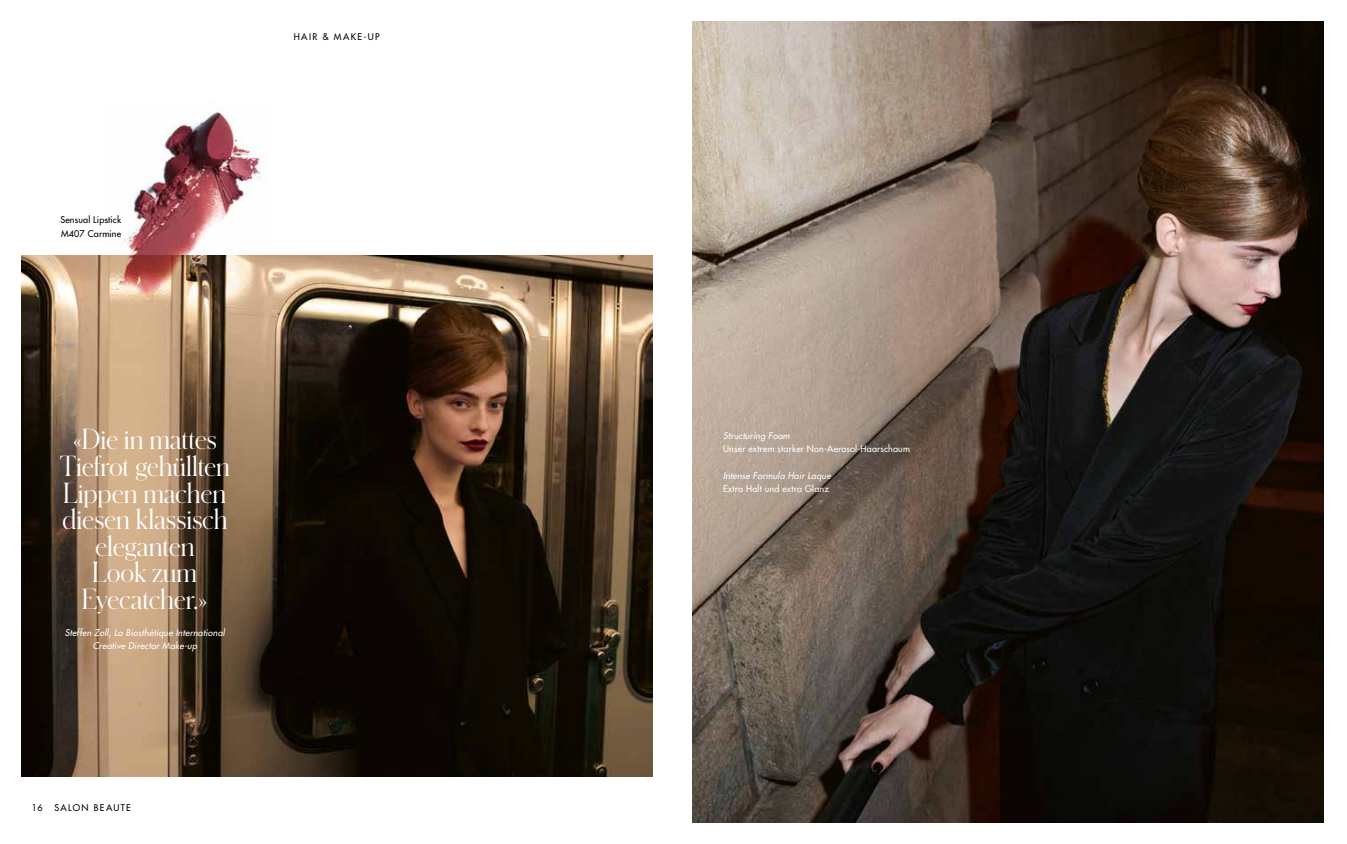
<style>
.page{position:relative;width:1347px;height:844px;background:#fff}
.page>*{position:absolute;margin:0;border:0;box-sizing:border-box;transform-origin:0 0}
.t1{font:300 27px/26.6px "Schnyder M";letter-spacing:-.005em;color:#fff;text-align:center}
.t2{font:italic 500 9px/13.2px "Futura Std";letter-spacing:.02em;color:#fff;text-align:center}
.t3{font:500 9px "Futura Std";letter-spacing:.02em;color:#fff}
.t4{font:500 9px/13.2px "Futura Std";letter-spacing:.02em;color:#000}
.t5{font:500 9px "Futura Std";letter-spacing:.15em;color:#000}
.t6{font:500 9px "Futura Std";letter-spacing:.145em;color:#000}
</style>
<div class="page">
<img style="left:21px;top:255px;width:631px;height:521px">
<img style="left:692px;top:21px;width:631px;height:801px">
<img style="left:106px;top:109px;width:162px;height:210px">
<p class="t4" style="left:60px;top:213px;width:62px">Sensual Lipstick<br>M407 Carmine</p>
<p class="t5" style="left:294px;top:31px;width:87px">HAIR &amp; MAKE-UP</p>
<h1 class="t1" style="left:60px;top:426px;width:172px">«Die in mattes<br>Tiefrot gehüllten<br>Lippen machen diesen klassisch eleganten<br>Look zum<br>Eyecatcher.»</h1>
<p class="t2" style="left:65px;top:625px;width:162px">Steffen Zoll, La Biosthétique International<br>Creative Director Make-up</p>
<p class="t4" style="left:32px;top:801px;width:12px">16</p>
<p class="t6" style="left:54px;top:802px;width:78px">SALON BEAUTE</p>
<p class="t2" style="left:723px;top:429px;width:68px">Structuring Foam</p>
<p class="t3" style="left:723px;top:443px;width:188px">Unser extrem starker Non-Aerosol-Haarschaum</p>
<p class="t2" style="left:723px;top:469px;width:109px">Intense Formula Hair Laque</p>
<p class="t3" style="left:723px;top:483px;width:107px">Extra Halt und extra Glanz</p>
</div>
